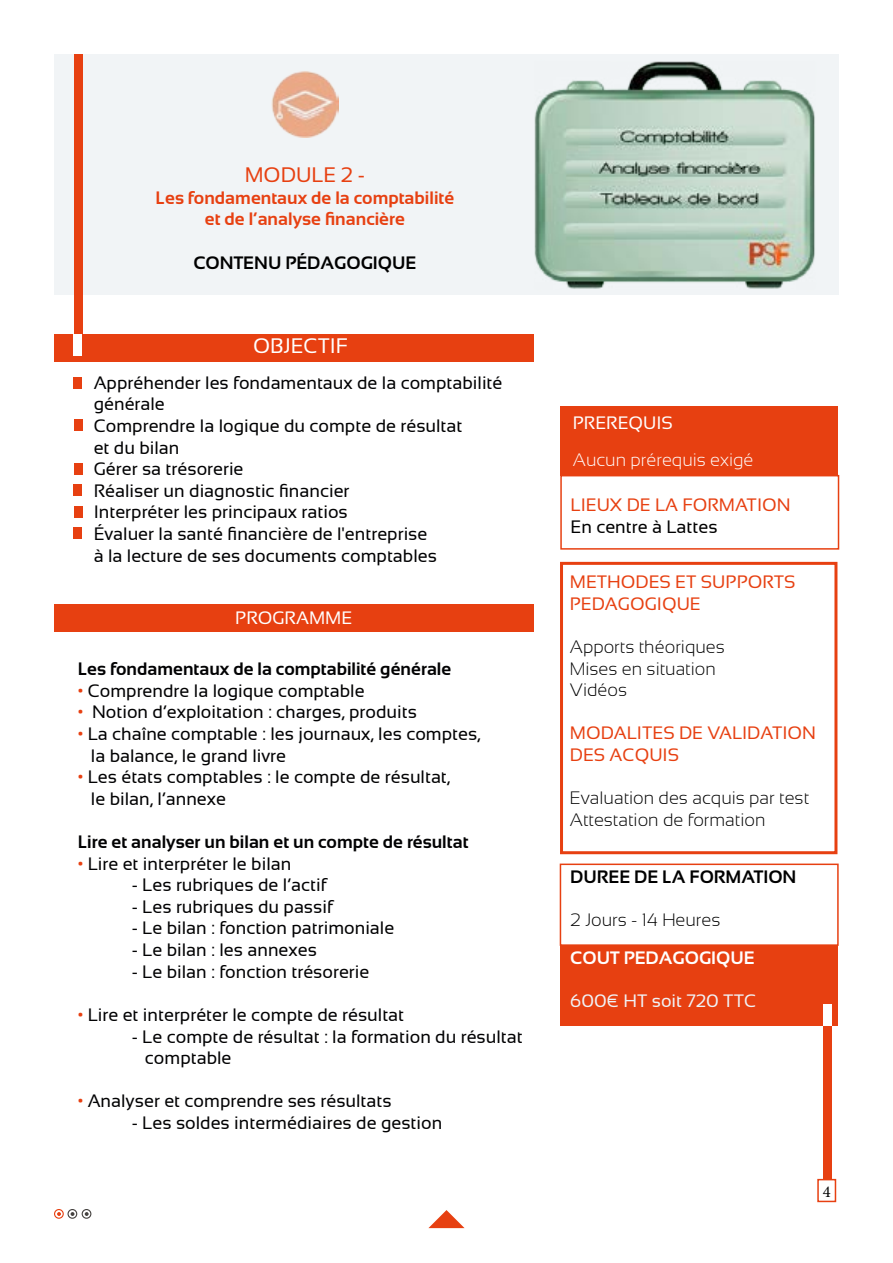
<style>
.page{position:relative;width:893px;height:1263px;background:#fff}
.page>*{position:absolute;margin:0;border:0;box-sizing:border-box;transform-origin:0 0}
.t1{font:21px "Sansation";color:#e74011}
.t2{font:21px "Sansation";color:#fff}
.t3{font:18px/21.6px "Sansation";color:#020203}
.t4{font:300 18px "Sansation";color:#000}
.t5{font:700 18px "Sansation";color:#020203}
.t6{font:18px/21.6px "Sansation";color:#e74011}
.t7{font:700 18px "Sansation";color:#e74011}
.t8{font:700 18px "Sansation";color:#000}
.t9{font:300 18px "Sansation";color:#fff}
.t10{font:18px "Sansation";color:#fff}
.t11{font:18px "Sansation";color:#f0f2f6}
.t12{font:700 18px "Sansation";color:#fff}
.t13{font:18px "Sansation";color:#000}
.t14{font:16.5px "Minion Pro";color:#000}
.s1{color:#e74011}
</style>
<div class="page">
<div style="left:817px;top:1179px;width:19px;height:23px;border:2px solid #e74011"></div>
<svg style="left:428px;top:1210px;width:37px;height:18px"></svg>
<div style="left:823px;top:994px;width:8px;height:185px;background:#e74011"></div>
<div style="left:54px;top:334px;width:479px;height:28px;background:#e74011"></div>
<div style="left:54px;top:54px;width:785px;height:241px;background:#f1f4f6"></div>
<div style="left:67px;top:1209px;width:10px;height:10px;border:1px solid #454240;border-radius:50%"></div>
<svg style="left:71px;top:1212px;width:3px;height:4px"></svg>
<div style="left:82px;top:1209px;width:9px;height:10px;border:1px solid #454240;border-radius:50%"></div>
<svg style="left:85px;top:1212px;width:4px;height:4px"></svg>
<div style="left:54px;top:1209px;width:10px;height:10px;border:1px solid #e74011;border-radius:50%"></div>
<svg style="left:57px;top:1212px;width:4px;height:4px"></svg>
<img style="left:271px;top:71px;width:68px;height:66px">
<div style="left:74px;top:54px;width:8px;height:280px;background:#e74011"></div>
<div style="left:54px;top:604px;width:479px;height:27px;background:#e74011"></div>
<div style="left:560px;top:945px;width:278px;height:81px;background:#e74011"></div>
<div style="left:560px;top:562px;width:277px;height:292px;background:#fff;border:3px solid #e74011"></div>
<div style="left:560px;top:406px;width:277px;height:69px;background:#e74011"></div>
<div style="left:73px;top:334px;width:9px;height:22px;background:#fff"></div>
<div style="left:823px;top:1004px;width:9px;height:22px;background:#fff"></div>
<div style="left:560px;top:863px;width:279px;height:83px;border:2px solid #e74011"></div>
<img style="left:534px;top:61px;width:281px;height:228px">
<div style="left:560px;top:475px;width:279px;height:75px;border:2px solid #e74011"></div>
<div style="left:73px;top:377px;width:9px;height:12px;background:#e74011"></div>
<div style="left:74px;top:419px;width:9px;height:11px;background:#e74011"></div>
<div style="left:74px;top:506px;width:9px;height:11px;background:#e74011"></div>
<div style="left:74px;top:464px;width:9px;height:11px;background:#e74011"></div>
<div style="left:73px;top:484px;width:9px;height:12px;background:#e74011"></div>
<div style="left:73px;top:527px;width:9px;height:11px;background:#e74011"></div>
<p class="t1" style="left:245px;top:163px;width:122px">MODULE 2 -</p>
<p class="t7" style="left:156px;top:187px;width:300px">Les fondamentaux de la comptabilité</p>
<p class="t7" style="left:205px;top:209px;width:201px">et de l’analyse financière</p>
<p class="t8" style="left:193px;top:252px;width:225px">CONTENU PÉDAGOGIQUE</p>
<p class="t2" style="left:253px;top:334px;width:96px">OBJECTIF</p>
<p class="t3" style="left:94px;top:372px;width:410px">Appréhender les fondamentaux de la comptabilité générale</p>
<p class="t3" style="left:94px;top:415px;width:370px">Comprendre la logique du compte de résultat et du bilan</p>
<p class="t3" style="left:94px;top:458px;width:151px">Gérer sa trésorerie</p>
<p class="t3" style="left:94px;top:480px;width:257px">Réaliser un diagnostic financier</p>
<p class="t3" style="left:94px;top:501px;width:256px">Interpréter les principaux ratios</p>
<p class="t3" style="left:94px;top:523px;width:335px">Évaluer la santé financière de l'entreprise</p>
<p class="t3" style="left:94px;top:544px;width:345px">à la lecture de ses documents comptables</p>
<p class="t10" style="left:235px;top:608px;width:118px">PROGRAMME</p>
<p class="t5" style="left:78px;top:659px;width:375px">Les fondamentaux de la comptabilité générale</p>
<p class="t3" style="left:78px;top:680px;width:288px"><span class="s1">•</span> Comprendre la logique comptable</p>
<p class="t3" style="left:78px;top:701px;width:341px"><span class="s1">•</span> Notion d’exploitation : charges, produits</p>
<p class="t3" style="left:78px;top:723px;width:404px"><span class="s1">•</span> La chaîne comptable : les journaux, les comptes,</p>
<p class="t3" style="left:91px;top:745px;width:197px">la balance, le grand livre</p>
<p class="t3" style="left:78px;top:766px;width:374px"><span class="s1">•</span> Les états comptables : le compte de résultat,</p>
<p class="t3" style="left:91px;top:788px;width:137px">le bilan, l’annexe</p>
<p class="t5" style="left:78px;top:832px;width:392px">Lire et analyser un bilan et un compte de résultat</p>
<p class="t3" style="left:78px;top:853px;width:215px"><span class="s1">•</span> Lire et interpréter le bilan</p>
<p class="t3" style="left:132px;top:874px;width:196px">- Les rubriques de l’actif</p>
<p class="t3" style="left:132px;top:896px;width:203px">- Les rubriques du passif</p>
<p class="t3" style="left:132px;top:917px;width:264px">- Le bilan : fonction patrimoniale</p>
<p class="t3" style="left:132px;top:939px;width:187px">- Le bilan : les annexes</p>
<p class="t3" style="left:132px;top:961px;width:239px">- Le bilan : fonction trésorerie</p>
<p class="t3" style="left:78px;top:1004px;width:328px"><span class="s1">•</span> Lire et interpréter le compte de résultat</p>
<p class="t3" style="left:132px;top:1025px;width:392px">- Le compte de résultat : la formation du résultat</p>
<p class="t3" style="left:145px;top:1047px;width:88px">comptable</p>
<p class="t3" style="left:78px;top:1090px;width:315px"><span class="s1">•</span> Analyser et comprendre ses résultats</p>
<p class="t3" style="left:132px;top:1112px;width:312px">- Les soldes intermédiaires de gestion</p>
<p class="t10" style="left:573px;top:413px;width:102px">PREREQUIS</p>
<p class="t9" style="left:573px;top:449px;width:182px">Aucun prérequis exigé</p>
<p class="t6" style="left:571px;top:494px;width:222px">LIEUX DE LA FORMATION</p>
<p class="t13" style="left:571px;top:516px;width:149px">En centre à Lattes</p>
<p class="t6" style="left:570px;top:571px;width:227px">METHODES ET SUPPORTS<br>PEDAGOGIQUE</p>
<p class="t4" style="left:570px;top:637px;width:156px">Apports théoriques</p>
<p class="t4" style="left:570px;top:658px;width:147px">Mises en situation</p>
<p class="t4" style="left:570px;top:680px;width:59px">Vidéos</p>
<p class="t6" style="left:570px;top:722px;width:248px">MODALITES DE VALIDATION<br>DES ACQUIS</p>
<p class="t4" style="left:570px;top:788px;width:241px">Evaluation des acquis par test</p>
<p class="t4" style="left:570px;top:809px;width:197px">Attestation de formation</p>
<p class="t8" style="left:570px;top:866px;width:228px">DUREE DE LA FORMATION</p>
<p class="t4" style="left:570px;top:910px;width:152px">2 Jours - 14 Heures</p>
<p class="t12" style="left:570px;top:947px;width:186px">COUT PEDAGOGIQUE</p>
<p class="t11" style="left:570px;top:990px;width:187px">600€ HT soit 720 TTC</p>
<p class="t14" style="left:823px;top:1180px;width:9px">4</p>
</div>
